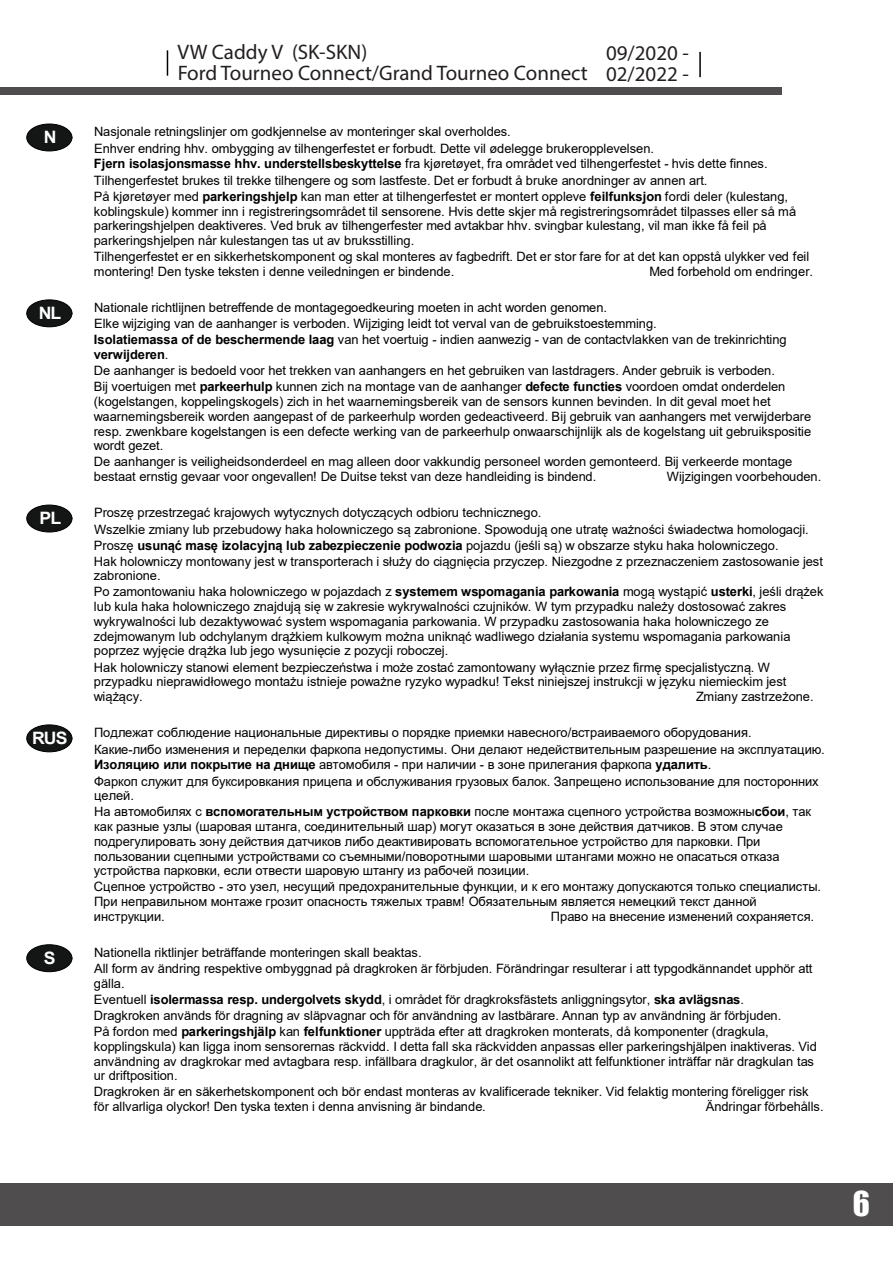
<style>
.page{position:relative;width:893px;height:1263px;background:#fff}
.page>*{position:absolute;margin:0;border:0;box-sizing:border-box;transform-origin:0 0}
.t1{font:31.5px "Impact";color:#fff}
.t2{font:21px/20.5px "Myriad Pro";color:#231f20;text-align:right}
.t3{font:700 17.1px "Arial";letter-spacing:-.055em;color:#fefefe}
.t4{font:12.9px/15.5px "Arial";color:#000}
.s1{font-weight:700}
</style>
<div class="page">
<div style="left:0;top:1183px;width:893px;height:43px;background:#4f4d4d"></div>
<div style="left:0;top:87px;width:782px;height:7px;background:#4f4d4d"></div>
<div style="left:26px;top:124px;width:46px;height:27px;background:#141515;border:1px solid #000;border-radius:50%"></div>
<div style="left:26px;top:299px;width:46px;height:28px;background:#141515;border:1px solid #000;border-radius:50%"></div>
<div style="left:26px;top:505px;width:46px;height:28px;background:#141515;border:1px solid #000;border-radius:50%"></div>
<div style="left:26px;top:724px;width:46px;height:28px;background:#141515;border:1px solid #000;border-radius:50%"></div>
<div style="left:26px;top:944px;width:46px;height:28px;background:#141515;border:1px solid #000;border-radius:50%"></div>
<svg style="left:167px;top:50px;width:1px;height:26px"></svg>
<hr style="left:699px;top:52px;width:2px;height:25px;background:#000">
<h3 class="t3" style="left:44px;top:125px;width:14px">N</h3>
<h3 class="t3" style="left:39px;top:301px;width:24px">NL</h3>
<h3 class="t3" style="left:40px;top:506px;width:23px">PL</h3>
<h3 class="t3" style="left:32px;top:726px;width:37px">RUS</h3>
<h3 class="t3" style="left:44px;top:946px;width:13px">S</h3>
<h2 class="t2" style="left:178px;top:42px;width:191px">VW Caddy V (SK-SKN)</h2>
<h2 class="t2" style="left:178px;top:42px;width:513px">09/2020 -<br>Ford Tourneo Connect/Grand Tourneo Connect 02/2022 -</h2>
<p class="t4" style="left:94px;top:124px;width:704px">Nasjonale retningslinjer om godkjennelse av monteringer skal overholdes.<br>Enhver endring hhv. ombygging av tilhengerfestet er forbudt. Dette vil ødelegge brukeropplevelsen.<br><span class="s1">Fjern isolasjonsmasse hhv. understellsbeskyttelse</span> fra kjøretøyet, fra området ved tilhengerfestet - hvis dette finnes.<br>Tilhengerfestet brukes til trekke tilhengere og som lastfeste. Det er forbudt å bruke anordninger av annen art.<br>På kjøretøyer med <span class="s1">parkeringshjelp</span> kan man etter at tilhengerfestet er montert oppleve <span class="s1">feilfunksjon</span> fordi deler (kulestang, koblingskule) kommer inn i registreringsområdet til sensorene. Hvis dette skjer må registreringsområdet tilpasses eller så må parkeringshjelpen deaktiveres. Ved bruk av tilhengerfester med avtakbar hhv. svingbar kulestang, vil man ikke få feil på parkeringshjelpen når kulestangen tas ut av bruksstilling.</p>
<p class="t4" style="left:94px;top:249px;width:717px;line-height:14.7px">Tilhengerfestet er en sikkerhetskomponent og skal monteres av fagbedrift. Det er stor fare for at det kan oppstå ulykker ved feil montering! Den tyske teksten i denne veiledningen er bindende.</p>
<p class="t4" style="left:649px;top:264px;width:165px">Med forbehold om endringer.</p>
<p class="t4" style="left:94px;top:300px;width:694px;line-height:16px">Nationale richtlijnen betreffende de montagegoedkeuring moeten in acht worden genomen.<br>Elke wijziging van de aanhanger is verboden. Wijziging leidt tot verval van de gebruikstoestemming.<br><span class="s1">Isolatiemassa of de beschermende laag</span> van het voertuig - indien aanwezig - van de contactvlakken van de trekinrichting</p>
<p class="t4" style="left:94px;top:347px;width:719px"><span class="s1">verwijderen</span>.<br>De aanhanger is bedoeld voor het trekken van aanhangers en het gebruiken van lastdragers. Ander gebruik is verboden.<br>Bij voertuigen met <span class="s1">parkeerhulp</span> kunnen zich na montage van de aanhanger <span class="s1">defecte functies</span> voordoen omdat onderdelen (kogelstangen, koppelingskogels) zich in het waarnemingsbereik van de sensors kunnen bevinden. In dit geval moet het waarnemingsbereik worden aangepast of de parkeerhulp worden gedeactiveerd. Bij gebruik van aanhangers met verwijderbare resp. zwenkbare kogelstangen is een defecte werking van de parkeerhulp onwaarschijnlijk als de kogelstang uit gebruikspositie wordt gezet.</p>
<p class="t4" style="left:94px;top:455px;width:700px;line-height:14.7px">De aanhanger is veiligheidsonderdeel en mag alleen door vakkundig personeel worden gemonteerd. Bij verkeerde montage bestaat ernstig gevaar voor ongevallen! De Duitse tekst van deze handleiding is bindend.</p>
<p class="t4" style="left:667px;top:469px;width:156px">Wijzigingen voorbehouden.</p>
<p class="t4" style="left:94px;top:505px;width:730px;line-height:16.2px">Proszę przestrzegać krajowych wytycznych dotyczących odbioru technicznego.<br>Wszelkie zmiany lub przebudowy haka holowniczego są zabronione. Spowodują one utratę ważności świadectwa homologacji.<br>Proszę <span class="s1">usunąć masę izolacyjną lub zabezpieczenie podwozia</span> pojazdu (jeśli są) w obszarze styku haka holowniczego.<br>Hak holowniczy montowany jest w transporterach i służy do ciągnięcia przyczep. Niezgodne z przeznaczeniem zastosowanie jest</p>
<p class="t4" style="left:94px;top:568px;width:731px;line-height:15px">zabronione.<br>Po zamontowaniu haka holowniczego w pojazdach z <span class="s1">systemem wspomagania parkowania</span> mogą wystąpić <span class="s1">usterki</span>, jeśli drążek lub kula haka holowniczego znajdują się w zakresie wykrywalności czujników. W tym przypadku należy dostosować zakres wykrywalności lub dezaktywować system wspomagania parkowania. W przypadku zastosowania haka holowniczego ze zdejmowanym lub odchylanym drążkiem kulkowym można uniknąć wadliwego działania systemu wspomagania parkowania poprzez wyjęcie drążka lub jego wysunięcie z pozycji roboczej.</p>
<p class="t4" style="left:94px;top:660px;width:694px;line-height:14.5px">Hak holowniczy stanowi element bezpieczeństwa i może zostać zamontowany wyłącznie przez firmę specjalistyczną. W przypadku nieprawidłowego montażu istnieje poważne ryzyko wypadku! Tekst niniejszej instrukcji w języku niemieckim jest wiążący.</p>
<p class="t4" style="left:696px;top:688px;width:119px">Zmiany zastrzeżone.</p>
<p class="t4" style="left:94px;top:725px;width:732px;line-height:16px">Подлежат соблюдение национальные директивы о порядке приемки навесного/встраиваемого оборудования.<br>Какие-либо изменения и переделки фapкoпa недопустимы. Они делают недействительным разрешение на эксплуатацию.<br><span class="s1">Изоляцию или покрытие на днище</span> автомобиля - при наличии - в зоне прилегания фapкoпa <span class="s1">удалить</span>.<br>Фapкoп служит для буксировкания прицепа и обслуживания грузовых балок. Запрещено использование для посторонних</p>
<p class="t4" style="left:94px;top:788px;width:719px;line-height:15px">целей.<br>На автомобилях с <span class="s1">вспомогательным устройством парковки</span> после монтажа сцепного устройства возможны<span class="s1">сбои</span>, так как разные узлы (шаровая штанга, соединительный шар) могут оказаться в зоне действия датчиков. В этом случае подрегулировать зону действия датчиков либо деактивировать вспомогательное устройство для парковки. При пользовании сцепными устройствами со съемными/поворотными шаровыми штангами можно не опасаться отказа устройства парковки, если отвести шаровую штангу из рабочей позиции.</p>
<p class="t4" style="left:94px;top:879px;width:728px;line-height:14.7px">Сцепное устройство - это узел, несущий предохранительные функции, и к его монтажу допускаются только специалисты.<br>При неправильном монтаже грозит опасность тяжелых травм! Обязательным является немецкий текст данной инструкции.</p>
<p class="t4" style="left:551px;top:908px;width:265px">Право на внесение изменений сохраняется.</p>
<p class="t4" style="left:94px;top:945px;width:720px;line-height:15.9px">Nationella riktlinjer beträffande monteringen skall beaktas.<br>All form av ändring respektive ombyggnad på dragkroken är förbjuden. Förändringar resulterar i att typgodkännandet upphör att</p>
<p class="t4" style="left:94px;top:976px;width:725px">gälla.<br>Eventuell <span class="s1">isolermassa resp. undergolvets skydd</span>, i området för dragkroksfästets anliggningsytor, <span class="s1">ska avlägsnas</span>.<br>Dragkroken används för dragning av släpvagnar och för användning av lastbärare. Annan typ av användning är förbjuden.<br>På fordon med <span class="s1">parkeringshjälp</span> kan <span class="s1">felfunktioner</span> uppträda efter att dragkroken monterats, då komponenter (dragkula, kopplingskula) kan ligga inom sensorernas räckvidd. I detta fall ska räckvidden anpassas eller parkeringshjälpen inaktiveras. Vid användning av dragkrokar med avtagbara resp. infällbara dragkulor, är det osannolikt att felfunktioner inträffar när dragkulan tas ur driftposition.</p>
<p class="t4" style="left:94px;top:1085px;width:716px;line-height:14.7px">Dragkroken är en säkerhetskomponent och bör endast monteras av kvalificerade tekniker. Vid felaktig montering föreligger risk för allvarliga olyckor! Den tyska texten i denna anvisning är bindande.</p>
<p class="t4" style="left:706px;top:1099px;width:119px">Ändringar förbehålls.</p>
<h1 class="t1" style="left:853px;top:1179px;width:19px">6</h1>
</div>
